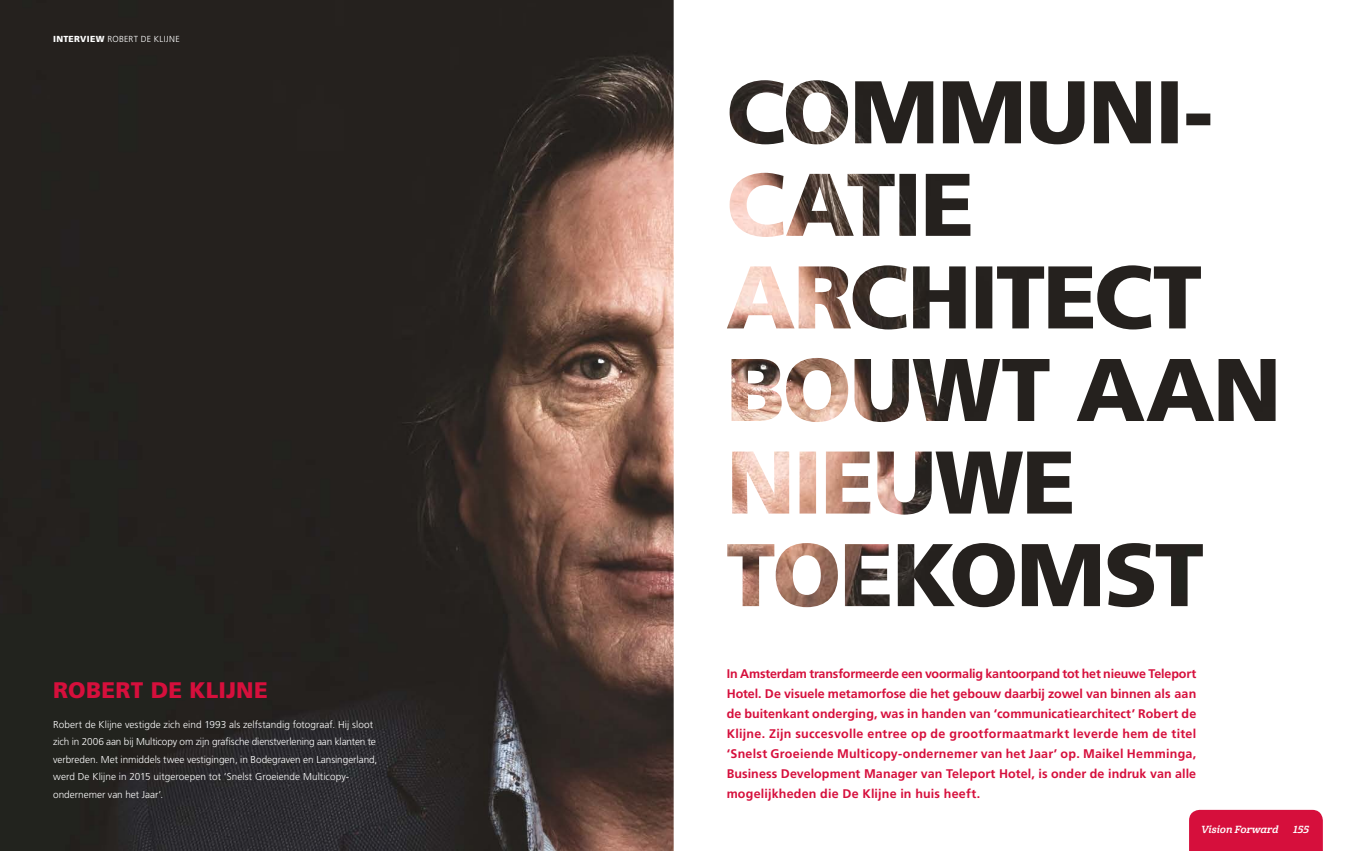
<style>
.page{position:relative;width:1347px;height:851px;background:#fff}
.page>*{position:absolute;margin:0;border:0;box-sizing:border-box;transform-origin:0 0}
.t1{font:900 22.5px "Frutiger";letter-spacing:.01em;color:#d60f3c}
.t2{font:700 12.5px/20px "Frutiger";letter-spacing:.01em;color:#d60f3c;text-align:justify}
.t3{font:300 10px/17.5px "Frutiger";color:#fff}
.t4{font:10px "Cabrito Nor Bol It";color:#fff}
.t5{font:300 8.75px "Frutiger";letter-spacing:.035em;color:#fff}
.s1{font-weight:900}
</style>
<div class="page">
<img style="left:0;top:0;width:673px;height:850px">
<svg style="left:673px;top:0;width:650px;height:850px"></svg>
<div style="left:1189px;top:809px;width:133px;height:41px;background:#d60f3c"></div>
<p class="t5" style="left:53px;top:34px;width:128px"><span class="s1">INTERVIEW</span> ROBERT DE KLIJNE</p>
<h1 class="t1" style="left:53px;top:676px;width:216px">ROBERT DE KLIJNE</h1>
<p class="t3" style="left:53px;top:715px;width:326px">Robert de Klijne vestigde zich eind 1993 als zelfstandig fotograaf. Hij sloot zich in 2006 aan bij Multicopy om zijn grafische dienstverlening aan klanten te verbreden. Met inmiddels twee vestigingen, in Bodegraven en Lansingerland, werd De Klijne in 2015 uitgeroepen tot ‘Snelst Groeiende Multicopy&shy;ondernemer van het Jaar’.</p>
<p class="t2" style="left:726px;top:663px;width:471px">In Amsterdam transformeerde een voormalig kantoorpand tot het nieuwe Teleport Hotel. De visuele metamorfose die het gebouw daarbij zowel van binnen als aan de buitenkant onderging, was in handen van ‘communicatiearchitect’ Robert de Klijne. Zijn succesvolle entree op de grootformaatmarkt leverde hem de titel ‘Snelst Groeiende Multicopy-ondernemer van het Jaar’ op. Maikel Hemminga, Business Development Manager van Teleport Hotel, is onder de indruk van alle mogelijkheden die De Klijne in huis heeft.</p>
<p class="t4" style="left:1201px;top:823px;width:79px">Vision Forward</p>
<p class="t4" style="left:1293px;top:823px;width:17px">155</p>
</div>
